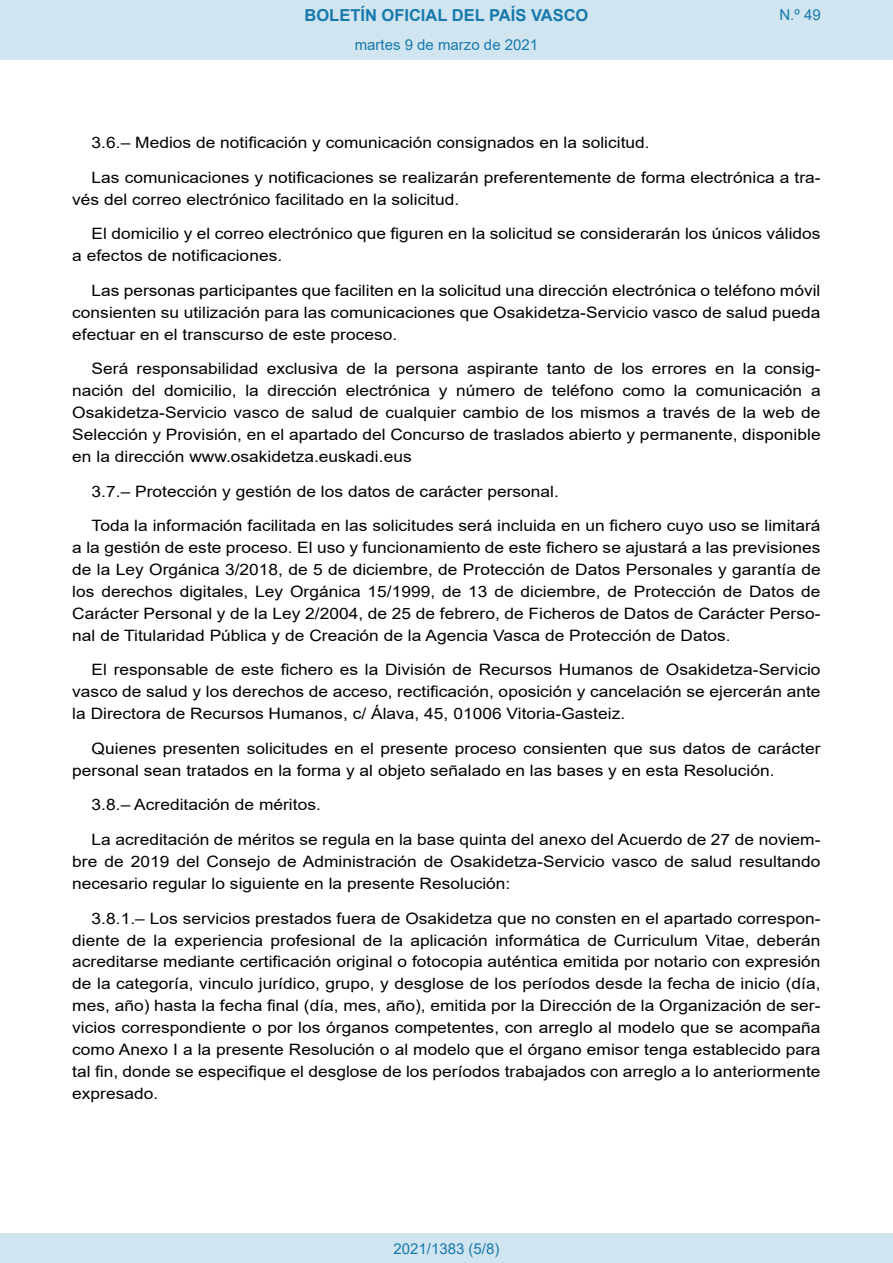
<style>
.page{position:relative;width:893px;height:1263px;background:#fff}
.page>*{position:absolute;margin:0;border:0;box-sizing:border-box;transform-origin:0 0}
.t1{font:700 16.5px "Arial";color:#1879ad}
.BOPVDetalle{font:15.6px/21.9px "Arial";color:#000;text-align:justify;scale:1.11 1}
.Paginacion_Centro{font:15px "Arial";color:#1879ad}
</style>
<div class="page">
<div style="left:0;top:0;width:893px;height:60px;background:#d0e5f0"></div>
<div style="left:0;top:1233px;width:893px;height:30px;background:#d0e5f0"></div>
<p class="t1" style="left:305px;top:3px;width:285px">BOLETÍN OFICIAL DEL PAÍS VASCO</p>
<p class="Paginacion_Centro" style="left:355px;top:35px;width:185px">martes 9 de marzo de 2021</p>
<p class="Paginacion_Centro" style="left:779px;top:5px;width:43px">N.º 49</p>
<p class="BOPVDetalle" style="left:92px;top:132px;width:504px">3.6.– Medios de notificación y comunicación consignados en la solicitud.</p>
<p class="BOPVDetalle" style="left:72px;top:166px;width:676px;text-indent:19px">Las comunicaciones y notificaciones se realizarán preferentemente de forma electrónica a tra&shy;vés del correo electrónico facilitado en la solicitud.</p>
<p class="BOPVDetalle" style="left:72px;top:223px;width:676px;text-indent:19px">El domicilio y el correo electrónico que figuren en la solicitud se considerarán los únicos válidos a efectos de notificaciones.</p>
<p class="BOPVDetalle" style="left:72px;top:279px;width:676px;text-indent:19px">Las personas participantes que faciliten en la solicitud una dirección electrónica o teléfono móvil consienten su utilización para las comunicaciones que Osakidetza-Servicio vasco de salud pueda efectuar en el transcurso de este proceso.</p>
<p class="BOPVDetalle" style="left:72px;top:358px;width:676px;text-indent:19px">Será responsabilidad exclusiva de la persona aspirante tanto de los errores en la consig&shy;nación del domicilio, la dirección electrónica y número de teléfono como la comunicación a Osakidetza-Servicio vasco de salud de cualquier cambio de los mismos a través de la web de Selección y Provisión, en el apartado del Concurso de traslados abierto y permanente, disponible en la dirección www.osakidetza.euskadi.eus</p>
<p class="BOPVDetalle" style="left:92px;top:480px;width:422px">3.7.– Protección y gestión de los datos de carácter personal.</p>
<p class="BOPVDetalle" style="left:72px;top:515px;width:676px;text-indent:19px">Toda la información facilitada en las solicitudes será incluida en un fichero cuyo uso se limitará a la gestión de este proceso. El uso y funcionamiento de este fichero se ajustará a las previsiones de la Ley Orgánica 3/2018, de 5 de diciembre, de Protección de Datos Personales y garantía de los derechos digitales, Ley Orgánica 15/1999, de 13 de diciembre, de Protección de Datos de Carácter Personal y de la Ley 2/2004, de 25 de febrero, de Ficheros de Datos de Carácter Perso&shy;nal de Titularidad Pública y de Creación de la Agencia Vasca de Protección de Datos.</p>
<p class="BOPVDetalle" style="left:72px;top:659px;width:676px;text-indent:19px">El responsable de este fichero es la División de Recursos Humanos de Osakidetza-Servicio vasco de salud y los derechos de acceso, rectificación, oposición y cancelación se ejercerán ante la Directora de Recursos Humanos, c/ Álava, 45, 01006 Vitoria-Gasteiz.</p>
<p class="BOPVDetalle" style="left:72px;top:737px;width:676px;text-indent:19px">Quienes presenten solicitudes en el presente proceso consienten que sus datos de carácter personal sean tratados en la forma y al objeto señalado en las bases y en esta Resolución.</p>
<p class="BOPVDetalle" style="left:92px;top:794px;width:208px">3.8.– Acreditación de méritos.</p>
<p class="BOPVDetalle" style="left:72px;top:829px;width:676px;text-indent:19px">La acreditación de méritos se regula en la base quinta del anexo del Acuerdo de 27 de noviem&shy;bre de 2019 del Consejo de Administración de Osakidetza-Servicio vasco de salud resultando necesario regular lo siguiente en la presente Resolución:</p>
<p class="BOPVDetalle" style="left:72px;top:907px;width:676px;text-indent:19px">3.8.1.– Los servicios prestados fuera de Osakidetza que no consten en el apartado correspon&shy;diente de la experiencia profesional de la aplicación informática de Curriculum Vitae, deberán acreditarse mediante certificación original o fotocopia auténtica emitida por notario con expresión de la categoría, vinculo jurídico, grupo, y desglose de los períodos desde la fecha de inicio (día, mes, año) hasta la fecha final (día, mes, año), emitida por la Dirección de la Organización de ser&shy;vicios correspondiente o por los órganos competentes, con arreglo al modelo que se acompaña como Anexo I a la presente Resolución o al modelo que el órgano emisor tenga establecido para tal fin, donde se especifique el desglose de los períodos trabajados con arreglo a lo anteriormente expresado.</p>
<p class="Paginacion_Centro" style="left:393px;top:1238px;width:107px">2021/1383 (5/8)</p>
</div>
